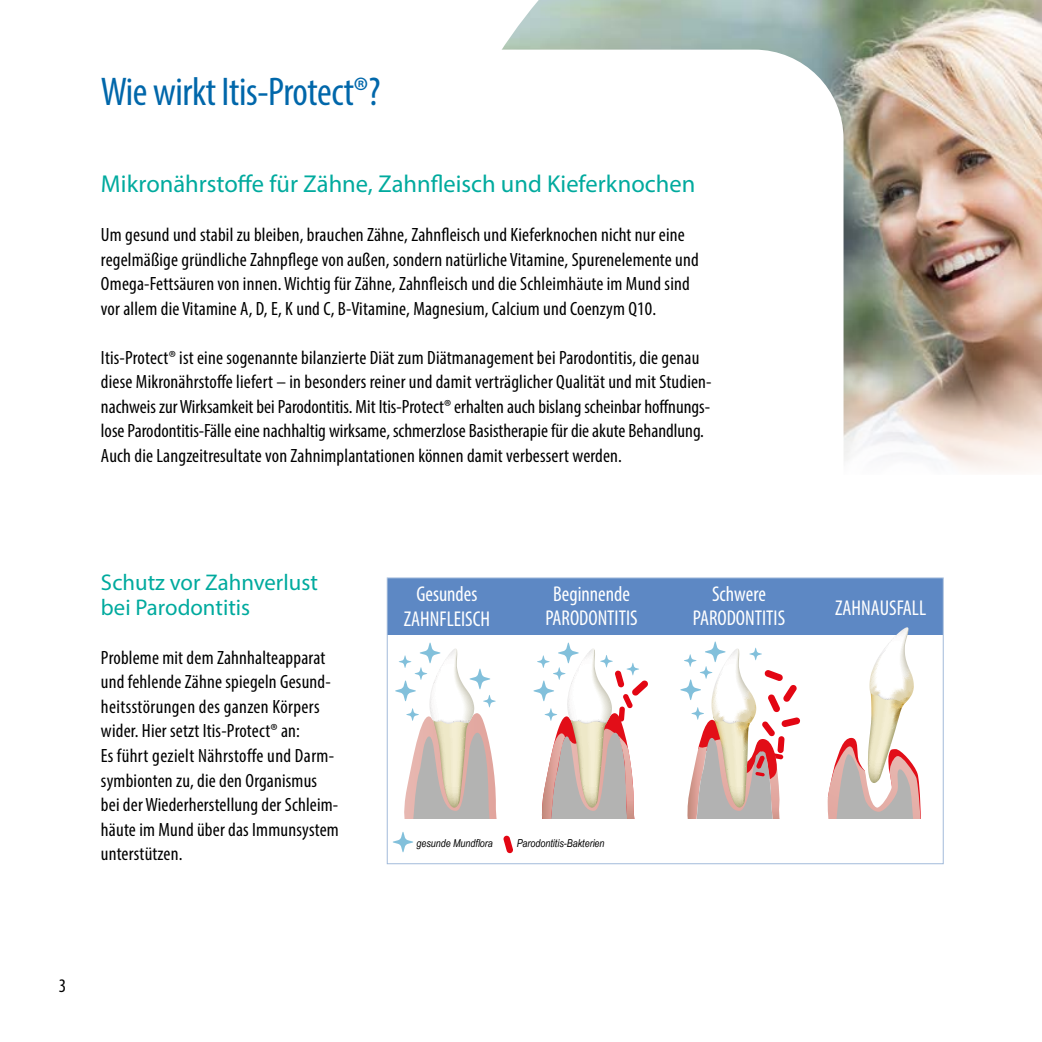
<style>
.page{position:relative;width:1042px;height:1042px;background:#fff}
.page>*{position:absolute;margin:0;border:0;box-sizing:border-box;transform-origin:0 0}
.FT{font:condensed 40.25px "Myriad Pro";letter-spacing:-.01em;color:#0067aa}
.FT-2{font:24.5px "Myriad Pro";color:#00aa9e}
.FT-3{font:22.75px/24.5px "Myriad Pro";color:#00aa9e}
.t1{font:condensed 21.53px/23.4px "Myriad Pro";color:#fff;text-align:center;scale:.96 1}
.FT-4{font:condensed 19.25px/24.5px "Myriad Pro";letter-spacing:.01em;color:#000}
.t2{font:italic 10.85px "Arial Narrow";color:#000}
</style>
<div class="page">
<img style="left:502px;top:0;width:540px;height:352px">
<div style="left:372px;top:50px;width:471px;height:987px;background:#fff;border-radius:89px"></div>
<svg style="left:843px;top:352px;width:199px;height:119px"></svg>
<div style="left:387px;top:578px;width:556px;height:57px;background:#5d88c4"></div>
<svg style="left:827px;top:627px;width:94px;height:192px"></svg>
<svg style="left:533px;top:642px;width:115px;height:177px"></svg>
<svg style="left:393px;top:642px;width:120px;height:211px"></svg>
<svg style="left:680px;top:641px;width:120px;height:178px"></svg>
<div style="left:387px;top:578px;width:556px;height:286px;border:1px solid #a3bbdb"></div>
<p class="FT" style="left:101px;top:68px;width:281px">Wie wirkt Itis-Protect®?</p>
<p class="FT-2" style="left:101px;top:169px;width:596px">Mikronährstoffe für Zähne, Zahnfleisch und Kieferknochen</p>
<p class="FT-4" style="left:101px;top:222px;width:585px">Um gesund und stabil zu bleiben, brauchen Zähne, Zahnfleisch und Kieferknochen nicht nur eine</p>
<p class="FT-4" style="left:101px;top:247px;width:599px">regelmäßige gründliche Zahnpflege von außen, sondern natürliche Vitamine, Spurenelemente und</p>
<p class="FT-4" style="left:101px;top:271px;width:590px">Omega-Fettsäuren von innen. Wichtig für Zähne, Zahnfleisch und die Schleimhäute im Mund sind</p>
<p class="FT-4" style="left:101px;top:296px;width:557px">vor allem die Vitamine A, D, E, K und C, B-Vitamine, Magnesium, Calcium und Coenzym Q10.</p>
<p class="FT-4" style="left:101px;top:345px;width:600px">Itis-Protect® ist eine sogenannte bilanzierte Diät zum Diätmanagement bei Parodontitis, die genau</p>
<p class="FT-4" style="left:101px;top:369px;width:612px">diese Mikronährstoffe liefert – in besonders reiner und damit verträglicher Qualität und mit Studien-</p>
<p class="FT-4" style="left:101px;top:394px;width:610px">nachweis zur Wirksamkeit bei Parodontitis. Mit Itis-Protect® erhalten auch bislang scheinbar hoffnungs-</p>
<p class="FT-4" style="left:101px;top:418px;width:604px">lose Parodontitis-Fälle eine nachhaltig wirksame, schmerzlose Basistherapie für die akute Behandlung.</p>
<p class="FT-4" style="left:101px;top:443px;width:522px">Auch die Langzeitresultate von Zahnimplantationen können damit verbessert werden.</p>
<p class="FT-3" style="left:101px;top:570px;width:218px">Schutz vor Zahnverlust bei Parodontitis</p>
<p class="FT-4" style="left:101px;top:645px;width:239px">Probleme mit dem Zahnhalteapparat und fehlende Zähne spiegeln Gesund&shy;heitsstörungen des ganzen Körpers wider. Hier setzt Itis-Protect® an:<br>Es führt gezielt Nährstoffe und Darm&shy;symbionten zu, die den Organismus bei der Wiederherstellung der Schleim&shy;häute im Mund über das Immunsystem unterstützen.</p>
<p class="t1" style="left:404px;top:582px;width:91px;line-height:24.7px">Gesundes<br>ZAHNFLEISCH</p>
<p class="t1" style="left:545px;top:582px;width:97px">Beginnende<br>PARODONTITIS</p>
<p class="t1" style="left:693px;top:582px;width:98px">Schwere<br>PARODONTITIS</p>
<p class="t2" style="left:416px;top:836px;width:78px">gesunde Mundflora</p>
<p class="t2" style="left:517px;top:836px;width:89px">Parodontitis-Bakterien</p>
<p class="FT-4" style="left:59px;top:973px;width:9px">3</p>
<p class="t1" style="left:835px;top:596px;width:96px">ZAHNAUSFALL</p>
</div>
